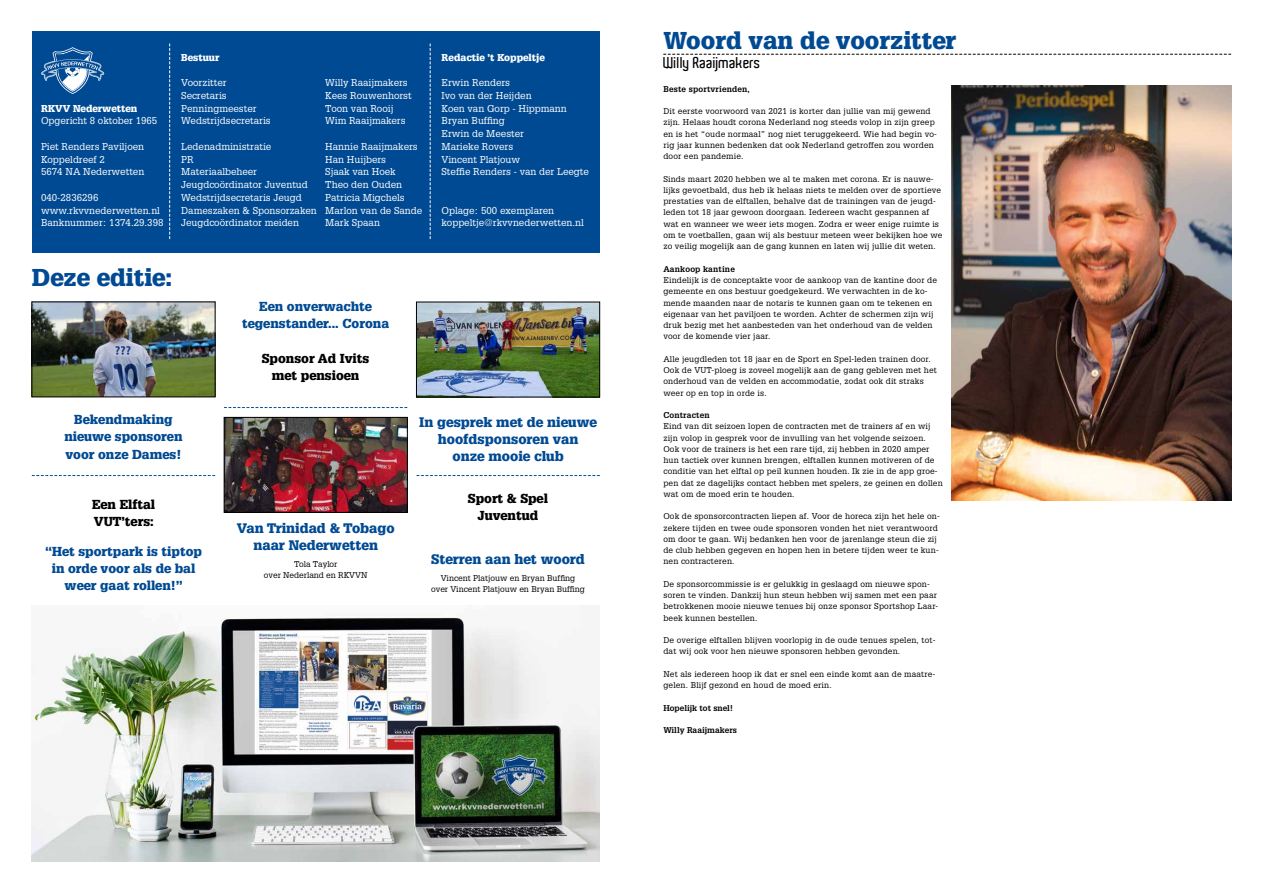
<style>
.page{position:relative;width:1263px;height:893px;background:#fff}
.page>*{position:absolute;margin:0;border:0;box-sizing:border-box;transform-origin:0 0}
.t1{font:900 23.85px "Glypha LT Std";color:#004a93}
.t2{font:600 15.23px "Aldo";color:#000}
.t3{font:900 13.5px/17.2px "Glypha LT Std";color:#004a93;text-align:center}
.t4{font:900 12.75px/17.2px "Glypha LT Std";color:#004a93;text-align:center}
.t5{font:900 12.75px/17.2px "Glypha LT Std";color:#000;text-align:center}
.t6{font:9.75px/12.8px "Glypha LT Std";color:#fff}
.t7{font:900 9.75px "Glypha LT Std";color:#fff}
.t8{font:8.25px/11.2px "Glypha LT Std";letter-spacing:.02em;color:#000}
.t9{font:8.25px/11.2px "Glypha LT Std";color:#000;text-align:center}
.t10{font:700 8.25px "Glypha LT Std";letter-spacing:.02em;color:#000}
.t11{font:700 8.25px "Glypha LT Std";color:#000}
</style>
<div class="page">
<div style="left:32px;top:32px;width:568px;height:221px;background:#004a93"></div>
<svg style="left:41px;top:47px;width:63px;height:47px"></svg>
<svg style="left:430px;top:44px;width:1px;height:195px"></svg>
<svg style="left:169px;top:44px;width:1px;height:195px"></svg>
<img style="left:32px;top:614px;width:567px;height:247px">
<img style="left:226px;top:419px;width:179px;height:91px">
<div style="left:224px;top:417px;width:183px;height:95px;border:1px solid #000"></div>
<img style="left:34px;top:304px;width:179px;height:91px">
<div style="left:32px;top:302px;width:183px;height:95px;border:1px solid #000"></div>
<img style="left:418px;top:304px;width:180px;height:91px">
<div style="left:416px;top:302px;width:184px;height:95px;border:1px solid #000"></div>
<svg style="left:32px;top:475px;width:183px;height:1px"></svg>
<svg style="left:417px;top:475px;width:182px;height:1px"></svg>
<svg style="left:224px;top:407px;width:183px;height:1px"></svg>
<svg style="left:664px;top:54px;width:567px;height:1px"></svg>
<img style="left:952px;top:86px;width:279px;height:415px">
<p class="t7" style="left:41px;top:102px;width:98px">RKVV Nederwetten</p>
<p class="t6" style="left:41px;top:114px;width:118px">Opgericht 8 oktober 1965</p>
<p class="t6" style="left:41px;top:140px;width:105px">Piet Renders Paviljoen<br>Koppeldreef 2<br>5674 NA Nederwetten</p>
<p class="t6" style="left:41px;top:191px;width:124px">040-2836296 www.rkvvnederwetten.nl<br>Banknummer: 1374.29.398</p>
<p class="t7" style="left:181px;top:51px;width:40px">Bestuur</p>
<p class="t6" style="left:181px;top:76px;width:47px">Voorzitter</p>
<p class="t6" style="left:325px;top:76px;width:84px">Willy Raaijmakers</p>
<p class="t6" style="left:181px;top:89px;width:47px">Secretaris</p>
<p class="t6" style="left:325px;top:89px;width:88px">Kees Rouwenhorst</p>
<p class="t6" style="left:181px;top:102px;width:77px">Penningmeester</p>
<p class="t6" style="left:325px;top:102px;width:70px">Toon van Rooij</p>
<p class="t6" style="left:181px;top:114px;width:91px">Wedstrijdsecretaris</p>
<p class="t6" style="left:325px;top:114px;width:82px">Wim Raaijmakers</p>
<p class="t6" style="left:181px;top:140px;width:92px">Ledenadministratie</p>
<p class="t6" style="left:325px;top:140px;width:94px">Hannie Raaijmakers</p>
<p class="t6" style="left:181px;top:153px;width:14px">PR</p>
<p class="t6" style="left:325px;top:153px;width:62px">Han Huijbers</p>
<p class="t6" style="left:181px;top:165px;width:77px">Materiaalbeheer</p>
<p class="t6" style="left:325px;top:165px;width:72px">Sjaak van Hoek</p>
<p class="t6" style="left:181px;top:178px;width:128px">Jeugdcoördinator Juventud</p>
<p class="t6" style="left:325px;top:178px;width:78px">Theo den Ouden</p>
<p class="t6" style="left:181px;top:191px;width:122px">Wedstrijdsecretaris Jeugd</p>
<p class="t6" style="left:181px;top:191px;width:242px;text-indent:144px">Patricia Migchels<br>Dameszaken &amp; Sponsorzaken Marlon van de Sande<br>Jeugdcoördinator meiden</p>
<p class="t6" style="left:325px;top:216px;width:56px">Mark Spaan</p>
<h1 class="t1" style="left:32px;top:263px;width:142px">Deze editie:</h1>
<h3 class="t4" style="left:242px;top:298px;width:149px">Een onverwachte tegenstander... Corona</h3>
<h3 class="t5" style="left:262px;top:350px;width:109px">Sponsor Ad Ivits met pensioen</h3>
<p class="t7" style="left:441px;top:51px;width:105px">Redactie ’t Koppeltje</p>
<p class="t6" style="left:441px;top:76px;width:149px">Erwin Renders<br>Ivo van der Heijden<br>Koen van Gorp - Hippmann<br>Bryan Buffing<br>Erwin de Meester<br>Marieke Rovers<br>Vincent Platjouw<br>Steffie Renders - van der Leegte</p>
<p class="t6" style="left:441px;top:204px;width:144px">Oplage: 500 exemplaren koppeltje@rkvvnederwetten.nl</p>
<h3 class="t4" style="left:64px;top:411px;width:120px">Bekendmaking nieuwe sponsoren voor onze Dames!</h3>
<h3 class="t5" style="left:92px;top:496px;width:65px;text-align:left">Een Elftal<br>VUT’ters:</h3>
<h3 class="t4" style="left:45px;top:542px;width:158px">“Het sportpark is tiptop in orde voor als de bal weer gaat rollen!”</h3>
<h3 class="t3" style="left:237px;top:519px;width:160px">Van Trinidad &amp; Tobago naar Nederwetten</h3>
<p class="t9" style="left:264px;top:558px;width:105px">Tola Taylor<br>over Nederland en RKVVN</p>
<h3 class="t3" style="left:419px;top:413px;width:179px">In gesprek met de nieuwe hoofdsponsoren van<br>onze mooie club</h3>
<h3 class="t5" style="left:468px;top:489px;width:82px">Sport &amp; Spel<br>Juventud</h3>
<h3 class="t3" style="left:431px;top:550px;width:155px">Sterren aan het woord</h3>
<p class="t9" style="left:431px;top:572px;width:155px">Vincent Platjouw en Bryan Buffing<br>over Vincent Platjouw en Bryan Buffing</p>
<h1 class="t1" style="left:663px;top:26px;width:294px">Woord van de voorzitter</h1>
<h2 class="t2" style="left:663px;top:55px;width:99px">Willy Raaijmakers</h2>
<p class="t10" style="left:663px;top:84px;width:88px">Beste sportvrienden,</p>
<p class="t8" style="left:663px;top:105px;width:275px">Dit eerste voorwoord van 2021 is korter dan jullie van mij gewend zijn. Helaas houdt corona Nederland nog steeds volop in zijn greep en is het “oude normaal” nog niet teruggekeerd. Wie had begin vo&shy;rig jaar kunnen bedenken dat ook Nederland getroffen zou worden door een pandemie.</p>
<p class="t8" style="left:663px;top:173px;width:281px">Sinds maart 2020 hebben we al te maken met corona. Er is nauwe&shy;lijks gevoetbald, dus heb ik helaas niets te melden over de sportieve prestaties van de elftallen, behalve dat de trainingen van de jeugd&shy;leden tot 18 jaar gewoon doorgaan. Iedereen wacht gespannen af wat en wanneer we weer iets mogen. Zodra er weer enige ruimte is om te voetballen, gaan wij als bestuur meteen weer bekijken hoe we zo veilig mogelijk aan de gang kunnen en laten wij jullie dit weten.</p>
<p class="t10" style="left:663px;top:264px;width:73px">Aankoop kantine</p>
<p class="t8" style="left:663px;top:274px;width:275px">Eindelijk is de conceptakte voor de aankoop van de kantine door de gemeente en ons bestuur goedgekeurd. We verwachten in de ko&shy;mende maanden naar de notaris te kunnen gaan om te tekenen en eigenaar van het paviljoen te worden. Achter de schermen zijn wij druk bezig met het aanbesteden van het onderhoud van de velden voor de komende vier jaar.</p>
<p class="t8" style="left:663px;top:353px;width:275px">Alle jeugdleden tot 18 jaar en de Sport en Spel-leden trainen door.<br>Ook de VUT-ploeg is zoveel mogelijk aan de gang gebleven met het onderhoud van de velden en accommodatie, zodat ook dit straks weer op en top in orde is.</p>
<p class="t10" style="left:663px;top:410px;width:48px">Contracten</p>
<p class="t8" style="left:663px;top:421px;width:281px">Eind van dit seizoen lopen de contracten met de trainers af en wij zijn volop in gesprek voor de invulling van het volgende seizoen.<br>Ook voor de trainers is het een rare tijd, zij hebben in 2020 amper hun tactiek over kunnen brengen, elftallen kunnen motiveren of de conditie van het elftal op peil kunnen houden. Ik zie in de app groe&shy;pen dat ze dagelijks contact hebben met spelers, ze geinen en dollen wat om de moed erin te houden.</p>
<p class="t8" style="left:663px;top:511px;width:278px">Ook de sponsorcontracten liepen af. Voor de horeca zijn het hele on&shy;zekere tijden en twee oude sponsoren vonden het niet verantwoord om door te gaan. Wij bedanken hen voor de jarenlange steun die zij de club hebben gegeven en hopen hen in betere tijden weer te kun&shy;nen contracteren.</p>
<p class="t8" style="left:663px;top:578px;width:276px">De sponsorcommissie is er gelukkig in geslaagd om nieuwe spon&shy;soren te vinden. Dankzij hun steun hebben wij samen met een paar betrokkenen mooie nieuwe tenues bij onze sponsor Sportshop Laar&shy;beek kunnen bestellen.</p>
<p class="t8" style="left:663px;top:634px;width:274px">De overige elftallen blijven voorlopig in de oude tenues spelen, tot&shy;dat wij ook voor hen nieuwe sponsoren hebben gevonden.</p>
<p class="t8" style="left:663px;top:668px;width:273px">Net als iedereen hoop ik dat er snel een einde komt aan de maatre&shy;gelen. Blijf gezond en houd de moed erin.</p>
<p class="t11" style="left:663px;top:703px;width:71px">Hopelijk tot snel!</p>
<p class="t11" style="left:663px;top:725px;width:75px">Willy Raaijmakers</p>
</div>
